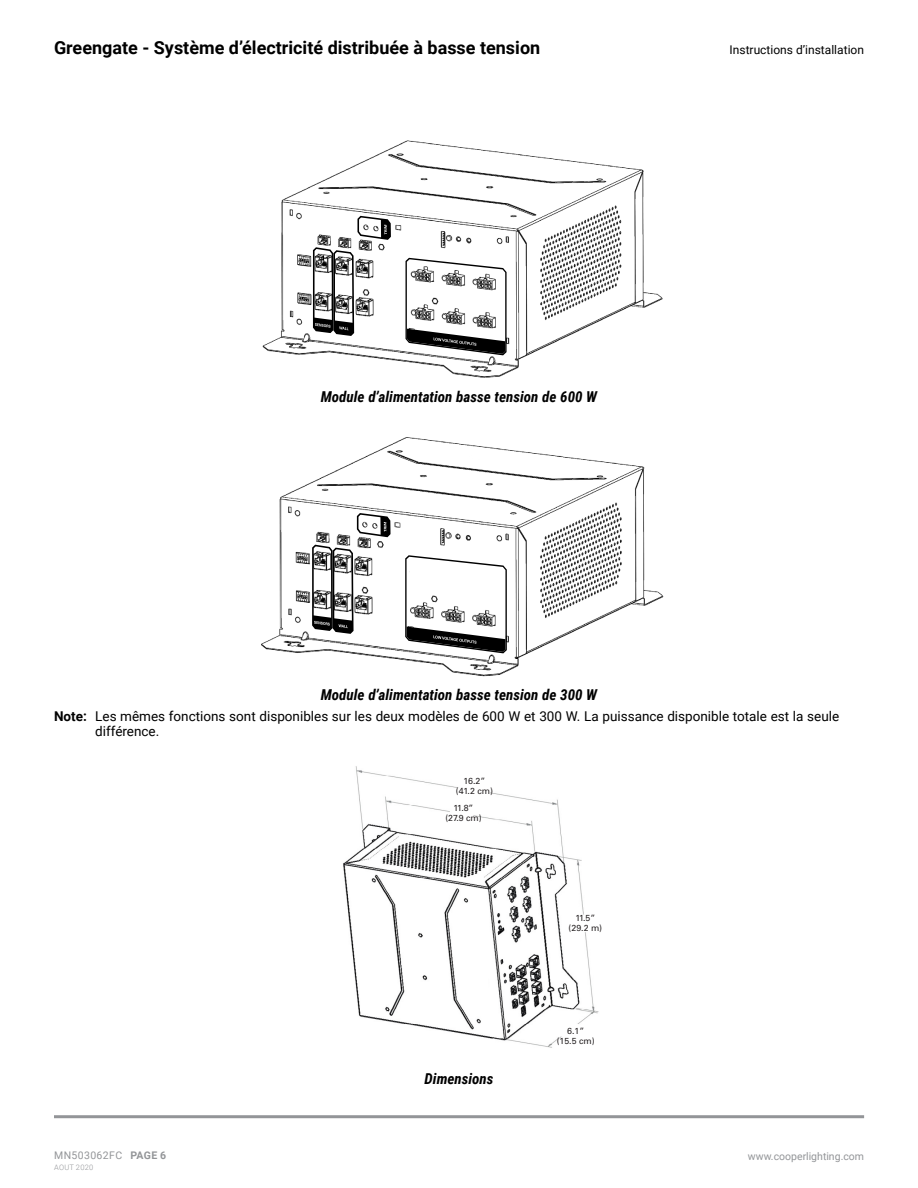
<style>
.page{position:relative;width:918px;height:1188px;background:#fff}
.page>*{position:absolute;margin:0;border:0;box-sizing:border-box;transform-origin:0 0}
.t1{font:700 18px "Roboto";color:#000}
.t2{font:italic 700 15px "Roboto Condensed";color:#000}
.t3{font:13.5px/15.8px "Roboto";color:#000}
.t4{font:12px "Roboto";color:#000}
.t5{font:10.5px "Roboto";color:#939598}
.t6{font:10.5px "Roboto";letter-spacing:.035em;color:#939598}
.t7{font:8.85px/10.2px "Univers LT Std";color:#231f20;text-align:center}
.t8{font:300 7.5px "Roboto";letter-spacing:.035em;color:#939598}
.s1{font-weight:700}
</style>
<div class="page">
<hr style="left:54px;top:1115px;width:810px;height:3px;background:#939598">
<img style="left:262px;top:140px;width:401px;height:238px">
<svg style="left:312px;top:196px;width:195px;height:159px"></svg>
<svg style="left:462px;top:152px;width:94px;height:21px"></svg>
<img style="left:261px;top:437px;width:403px;height:240px">
<svg style="left:311px;top:544px;width:43px;height:91px"></svg>
<svg style="left:405px;top:555px;width:102px;height:98px"></svg>
<svg style="left:356px;top:494px;width:103px;height:44px"></svg>
<svg style="left:467px;top:450px;width:89px;height:19px"></svg>
<img style="left:343px;top:766px;width:256px;height:282px">
<div style="left:357px;top:914px;width:25px;height:56px;background:#fff"></div>
<div style="left:465px;top:932px;width:23px;height:59px;background:#fff"></div>
<h1 class="t1" style="left:54px;top:35px;width:488px">Greengate - Système d’électricité distribuée à basse tension</h1>
<p class="t4" style="left:730px;top:41px;width:136px">Instructions d’installation</p>
<p class="t2" style="left:321px;top:386px;width:278px">Module d’alimentation basse tension de 600 W</p>
<p class="t2" style="left:321px;top:685px;width:278px">Module d’alimentation basse tension de 300 W</p>
<p class="t3" style="left:95px;top:707px;width:745px;text-indent:-41px"><span class="s1">Note:</span> Les mêmes fonctions sont disponibles sur les deux modèles de 600 W et 300 W. La puissance disponible totale est la seule différence.</p>
<p class="t7" style="left:456px;top:776px;width:39px">16.2” (41.2 cm)</p>
<p class="t6" style="left:54px;top:1148px;width:114px">MN503062FC <span class="s1">PAGE 6</span></p>
<p class="t8" style="left:54px;top:1162px;width:41px">AOUT 2020</p>
<p class="t7" style="left:445px;top:803px;width:38px">11.8” (27.9 cm)</p>
<p class="t2" style="left:425px;top:1069px;width:70px">Dimensions</p>
<p class="t7" style="left:569px;top:913px;width:35px">11.5” (29.2 m)</p>
<p class="t7" style="left:557px;top:1026px;width:39px">6.1” (15.5 cm)</p>
<p class="t5" style="left:748px;top:1148px;width:118px">www.cooperlighting.com</p>
</div>
